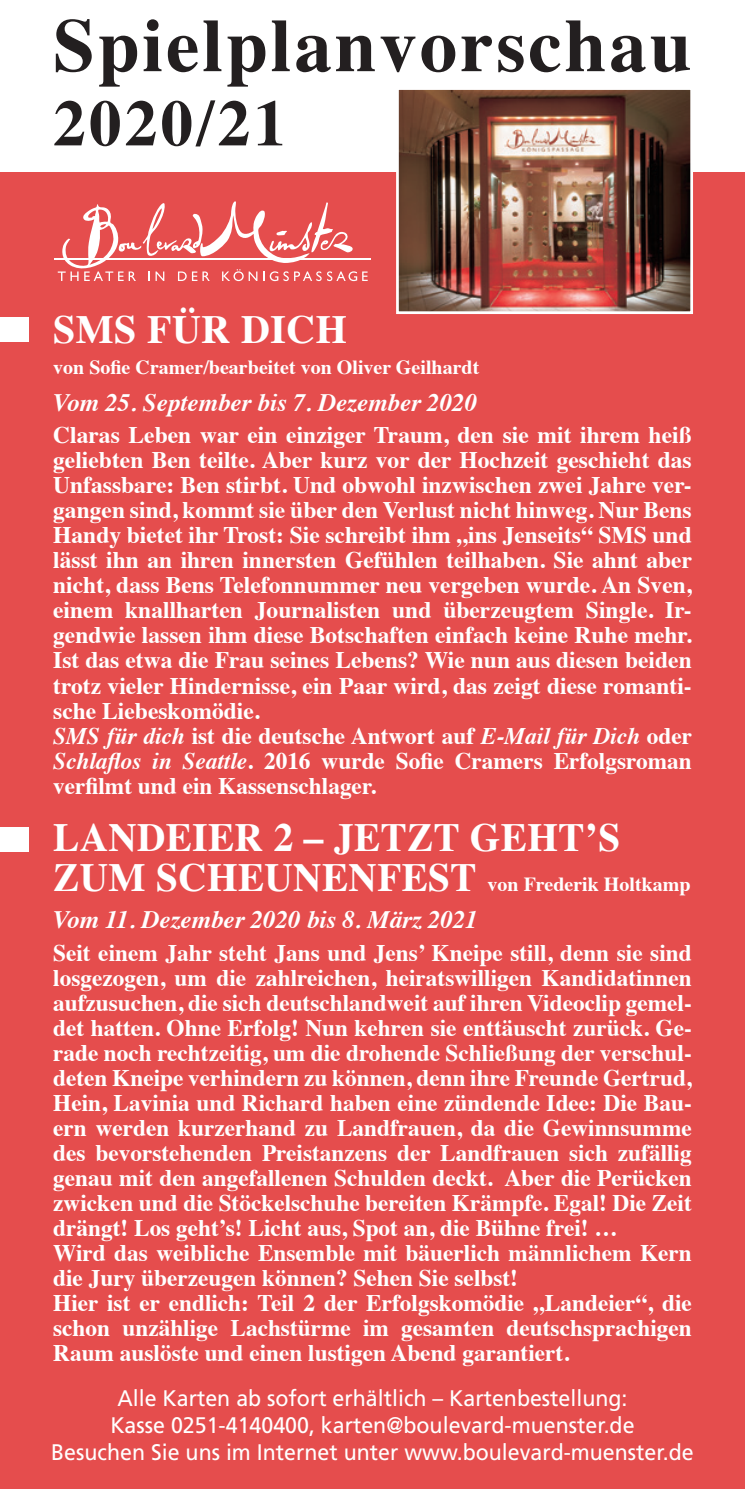
<style>
.page{position:relative;width:745px;height:1489px;background:#fff}
.page>*{position:absolute;margin:0;border:0;box-sizing:border-box;transform-origin:0 0}
.t1{font:700 75px "Times";letter-spacing:.04em;color:#231f20}
.t2{font:700 65px "Times";letter-spacing:.05em;color:#231f20}
.Autor{font:700 40px "Times";letter-spacing:.01em;color:#fff}
.Titel{font:700 40px "Times";letter-spacing:.01em;color:#fff}
.Datum{font:italic 700 25px "Times";color:#fff}
.Fliess{font:700 23.75px/25px "Times";color:#fff;text-align:justify}
.Datum-2{font:700 23.75px/25px "Times";color:#fff;text-align:justify}
.t3{font:22.5px/27px "Frutiger";color:#fff;text-align:center;scale:.95 1}
.Datum-3{font:700 20px "Times";color:#fff}
.Autor-2{font:700 20px "Times";color:#fff}
.s1{font-style:italic}
.s2{font-size:40px}
</style>
<div class="page">
<div style="left:0;top:172px;width:744px;height:1316px;background:#e54d4d"></div>
<hr style="left:54px;top:258px;width:316px;height:1px;background:#fff">
<svg style="left:58px;top:201px;width:309px;height:80px"></svg>
<img style="left:400px;top:91px;width:288px;height:219px">
<div style="left:396px;top:87px;width:296px;height:227px;border:3px solid #fff"></div>
<div style="left:0;top:317px;width:28px;height:25px;background:#fff"></div>
<div style="left:0;top:826px;width:28px;height:25px;background:#fff"></div>
<p class="t1" style="left:53px;top:-26px;width:639px">Spielplanvorschau</p>
<p class="t2" style="left:53px;top:61px;width:234px">2020/21</p>
<p class="Titel" style="left:53px;top:291px;width:295px">SMS FÜR DICH</p>
<p class="Datum-3" style="left:53px;top:348px;width:427px">von Sofie Cramer/bearbeitet von Oliver Geilhardt</p>
<p class="Datum" style="left:53px;top:379px;width:425px">Vom 25. September bis 7. Dezember 2020</p>
<p class="Datum-2" style="left:53px;top:420px;width:640px">Claras Leben war ein einziger Traum, den sie mit ihrem heiß geliebten Ben teilte. Aber kurz vor der Hochzeit geschieht das Unfassbare: Ben stirbt. Und obwohl inzwischen zwei Jahre ver&shy;gangen sind, kommt sie über den Verlust nicht hinweg. Nur Bens Handy bietet ihr Trost: Sie schreibt ihm „ins Jenseits“ SMS und lässt ihn an ihren innersten Gefühlen teilhaben. Sie ahnt aber nicht, dass Bens Telefonnummer neu vergeben wurde. An Sven, einem knallharten Journalisten und überzeugtem Single. Ir&shy;gendwie lassen ihm diese Botschaften einfach keine Ruhe mehr.<br>Ist das etwa die Frau seines Lebens? Wie nun aus diesen beiden trotz vieler Hindernisse, ein Paar wird, das zeigt diese romanti&shy;sche Liebeskomödie.</p>
<p class="Datum-2" style="left:53px;top:720px;width:640px"><span class="s1">SMS für dich</span> ist die deutsche Antwort auf <span class="s1">E-Mail für Dich</span> oder <span class="s1">Schlaflos in Seattle</span>. 2016 wurde Sofie Cramers Erfolgsroman verfilmt und ein Kassenschlager.</p>
<p class="Autor" style="left:53px;top:799px;width:568px">LANDEIER 2 – JETZT GEHT’S</p>
<p class="Autor-2" style="left:53px;top:865px;width:638px"><span class="s2">ZUM SCHEUNENFEST</span> von Frederik Holtkamp</p>
<p class="Datum" style="left:53px;top:896px;width:426px">Vom 11. Dezember 2020 bis 8. März 2021</p>
<p class="Fliess" style="left:53px;top:937px;width:639px">Seit einem Jahr steht Jans und Jens’ Kneipe still, denn sie sind losgezogen, um die zahlreichen, heiratswilligen Kandidatinnen aufzusuchen, die sich deutschlandweit auf ihren Videoclip gemel&shy;det hatten. Ohne Erfolg! Nun kehren sie enttäuscht zurück. Ge&shy;rade noch rechtzeitig, um die drohende Schließung der verschul&shy;deten Kneipe verhindern zu können, denn ihre Freunde Gertrud, Hein, Lavinia und Richard haben eine zündende Idee: Die Bau&shy;ern werden kurzerhand zu Landfrauen, da die Gewinnsumme des bevorstehenden Preistanzens der Landfrauen sich zufällig genau mit den angefallenen Schulden deckt. Aber die Perücken zwicken und die Stöckelschuhe bereiten Krämpfe. Egal! Die Zeit drängt! Los geht’s! Licht aus, Spot an, die Bühne frei! …</p>
<p class="Fliess" style="left:53px;top:1237px;width:639px">Wird das weibliche Ensemble mit bäuerlich männlichem Kern die Jury überzeugen können? Sehen Sie selbst!</p>
<p class="Fliess" style="left:53px;top:1287px;width:639px">Hier ist er endlich: Teil 2 der Erfolgskomödie „Landeier“, die schon unzählige Lachstürme im gesamten deutschsprachigen Raum auslöste und einen lustigen Abend garantiert.</p>
<p class="t3" style="left:117px;top:1384px;width:538px">Alle Karten ab sofort erhältlich – Kartenbestellung:</p>
<p class="t3" style="left:51px;top:1411px;width:677px">Kasse 0251-4140400, karten@boulevard-muenster.de<br>Besuchen Sie uns im Internet unter www.boulevard-muenster.de</p>
</div>
